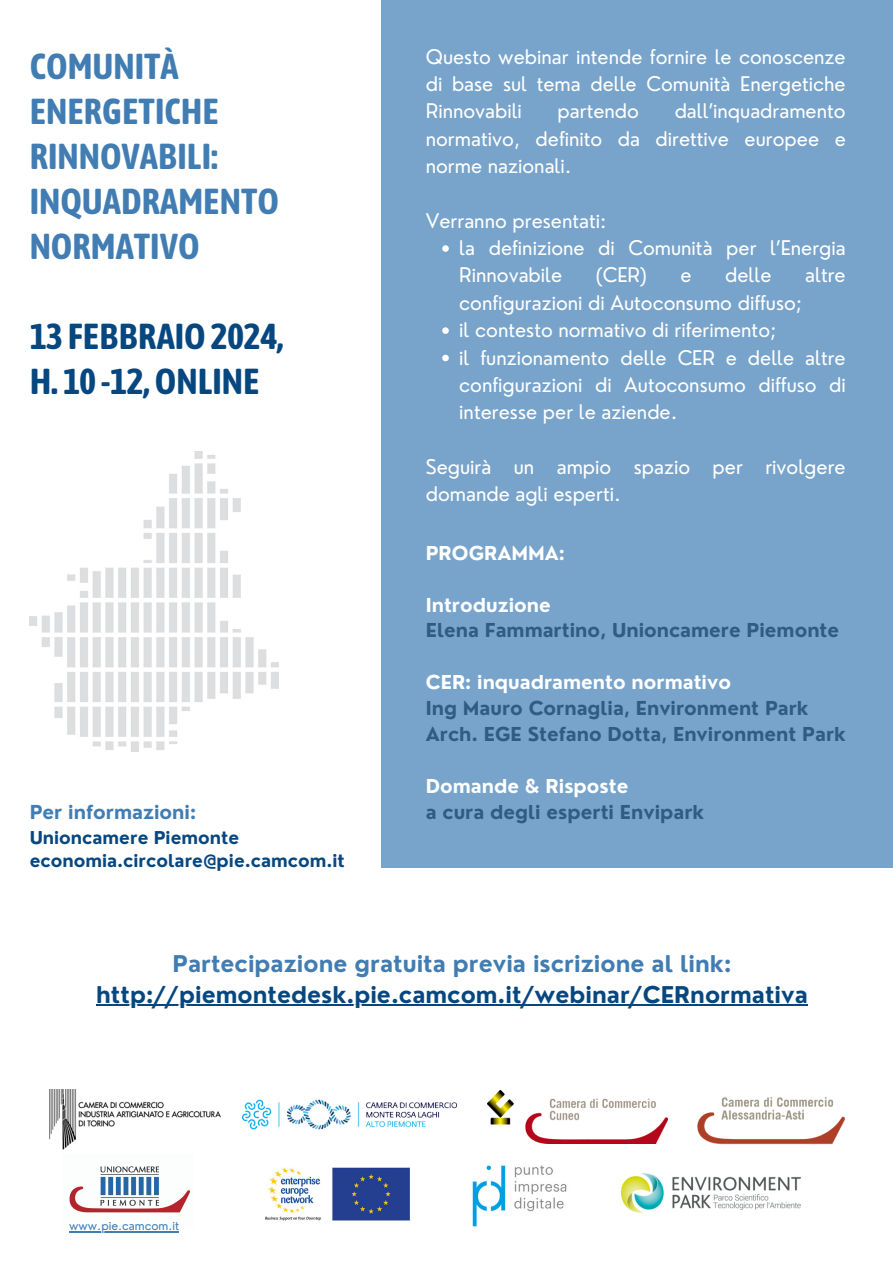
<style>
.page{position:relative;width:893px;height:1263px;background:#fff}
.page>*{position:absolute;margin:0;border:0;box-sizing:border-box;transform-origin:0 0}
.t1{font:700 36px/45px "Asap Condensed";color:#417db2}
.t2{font:700 36px "Asap Condensed";color:#074780}
.t3{font:700 22.5px "Nourd";color:#074780}
.t4{font:700 22.5px "Nourd";color:#417db2}
.t5{font:19.73px/27.4px "Nourd";color:#fff;text-align:justify}
.t6{font:700 18.75px "Nourd";color:#417db2}
.t7{font:700 18.67px "Nourd";color:#2f5c82}
.t8{font:700 18.67px "Nourd";color:#fff}
.t9{font:700 17.25px "Nourd";color:#074780}
.t10{font:11.93px "Nourd";color:#417db2}
</style>
<div class="page">
<div style="left:381px;top:0;width:512px;height:867px;background:#78a4cb"></div>
<img style="left:265px;top:1167px;width:145px;height:54px">
<img style="left:621px;top:1173px;width:180px;height:40px">
<img style="left:69px;top:1166px;width:121px;height:47px">
<hr style="left:69px;top:1231px;width:110px;height:1px;background:#417db2">
<img style="left:472px;top:1165px;width:95px;height:62px">
<img style="left:241px;top:1099px;width:216px;height:31px">
<img style="left:49px;top:1089px;width:171px;height:61px">
<img style="left:487px;top:1091px;width:180px;height:52px">
<img style="left:697px;top:1097px;width:148px;height:48px">
<hr style="left:96px;top:1004px;width:711px;height:2px;background:#074780">
<svg style="left:442px;top:245px;width:7px;height:7px"></svg>
<svg style="left:442px;top:327px;width:7px;height:7px"></svg>
<svg style="left:442px;top:355px;width:7px;height:6px"></svg>
<img style="left:30px;top:452px;width:248px;height:299px">
<p class="t1" style="left:30px;top:44px;width:191px">COMUNITÀ<br>ENERGETICHE<br>RINNOVABILI:</p>
<p class="t1" style="left:30px;top:179px;width:251px">INQUADRAMENTO<br>NORMATIVO</p>
<p class="t2" style="left:30px;top:316px;width:255px">13 FEBBRAIO2024,</p>
<p class="t2" style="left:30px;top:361px;width:231px">H. 10 -12,ONLINE</p>
<p class="t6" style="left:30px;top:800px;width:168px">Per informazioni:</p>
<p class="t9" style="left:30px;top:826px;width:211px">Unioncamere Piemonte</p>
<p class="t9" style="left:30px;top:850px;width:317px">economia.circolare@pie.camcom.it</p>
<p class="t5" style="left:426px;top:42px;width:421px">Questo webinar intende fornire le conoscenze di base sul tema delle Comunità Energetiche Rinnovabili</p>
<p class="t5" style="left:426px;top:97px;width:421px;text-indent:249px">dall’inquadramento normativo, definito da direttive europee e norme nazionali.</p>
<p class="t5" style="left:426px;top:207px;width:182px">Verranno presentati:</p>
<p class="t5" style="left:459px;top:234px;width:388px">la definizione di Comunità per l’Energia<br>Rinnovabile</p>
<p class="t5" style="left:557px;top:97px;width:83px">partendo</p>
<p class="t5" style="left:596px;top:261px;width:52px">(CER)</p>
<p class="t5" style="left:680px;top:261px;width:13px">e</p>
<p class="t5" style="left:725px;top:261px;width:48px">delle</p>
<p class="t5" style="left:805px;top:261px;width:42px">altre</p>
<p class="t5" style="left:459px;top:289px;width:344px">configurazioni di Autoconsumo diffuso;</p>
<p class="t5" style="left:459px;top:316px;width:318px">il contesto normativo di riferimento;</p>
<p class="t5" style="left:459px;top:343px;width:388px">il funzionamento delle CER e delle altre configurazioni di Autoconsumo diffuso di interesse per le aziende.</p>
<p class="t5" style="left:426px;top:453px;width:421px">Seguirà un ampio spazio per rivolgere domande agli esperti.</p>
<p class="t8" style="left:426px;top:541px;width:141px">PROGRAMMA:</p>
<p class="t8" style="left:426px;top:593px;width:126px">Introduzione</p>
<p class="t7" style="left:426px;top:619px;width:415px">Elena Fammartino, Unioncamere Piemonte</p>
<p class="t8" style="left:426px;top:670px;width:307px">CER: inquadramento normativo</p>
<p class="t7" style="left:426px;top:696px;width:384px">Ing Mauro Cornaglia, Environment Park</p>
<p class="t7" style="left:426px;top:722px;width:421px">Arch. EGE Stefano Dotta, Environment Park</p>
<p class="t8" style="left:426px;top:774px;width:204px">Domande &amp; Risposte</p>
<p class="t7" style="left:426px;top:800px;width:280px">a cura degli esperti Envipark</p>
<p class="t4" style="left:173px;top:950px;width:560px">Partecipazione gratuita previa iscrizione al link:</p>
<p class="t3" style="left:96px;top:981px;width:713px">http://piemontedesk.pie.camcom.it/webinar/CERnormativa</p>
<p class="t10" style="left:69px;top:1218px;width:111px">www.pie.camcom.it</p>
</div>
